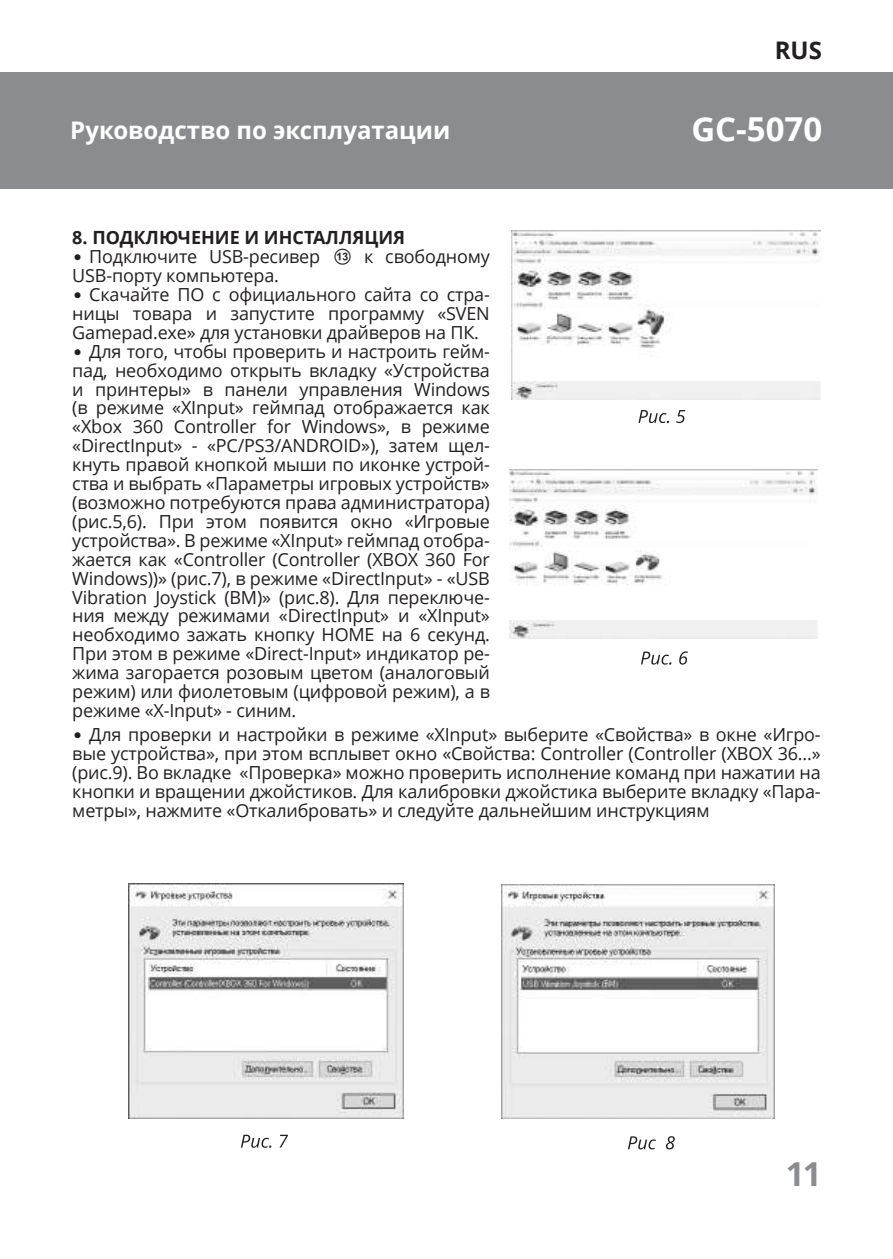
<style>
.page{position:relative;width:893px;height:1259px;background:#fff}
.page>*{position:absolute;margin:0;border:0;box-sizing:border-box;transform-origin:0 0}
.t1{font:700 33px "Open Sans";color:#fff}
.t2{font:700 33px "Open Sans";color:#8a8c8f}
.t3{font:700 24.3px "Open Sans";color:#fff}
.t4{font:700 24.3px "Open Sans";color:#231f20}
.t5{font:700 18.3px "Open Sans";color:#231f20}
.t6{font:18px/18.9px "Open Sans";letter-spacing:-.01em;color:#231f20;text-align:justify}
.s1{font-family:"Pragmatica";font-weight:700;font-size:16.5px}
.s2{font-family:"SVEN"}
</style>
<div class="page">
<div style="left:0;top:72px;width:893px;height:117px;background:#8a8c8f"></div>
<svg style="left:638px;top:410px;width:31px;height:13px"></svg>
<svg style="left:676px;top:410px;width:9px;height:13px"></svg>
<svg style="left:641px;top:651px;width:30px;height:14px"></svg>
<svg style="left:679px;top:651px;width:9px;height:13px"></svg>
<img style="left:512px;top:230px;width:309px;height:169px">
<img style="left:510px;top:470px;width:308px;height:169px">
<svg style="left:241px;top:1134px;width:30px;height:13px"></svg>
<svg style="left:280px;top:1134px;width:8px;height:13px"></svg>
<svg style="left:628px;top:1136px;width:28px;height:13px"></svg>
<svg style="left:666px;top:1136px;width:9px;height:13px"></svg>
<img style="left:128px;top:883px;width:276px;height:235px">
<img style="left:501px;top:884px;width:274px;height:234px">
<h2 class="t4" style="left:775px;top:33px;width:49px">RUS</h2>
<h2 class="t3" style="left:70px;top:113px;width:382px">Руководство по эксплуатации</h2>
<h1 class="t1" style="left:691px;top:105px;width:132px">GC-5070</h1>
<p class="t5" style="left:72px;top:225px;width:334px">8. ПОДКЛЮЧЕНИЕ И ИНСТАЛЛЯЦИЯ</p>
<p class="t6" style="left:72px;top:247px;width:419px"><span class="s1">•</span> Подключите USB-ресивер <span class="s2">m</span> к свободному<br>USB-порту компьютера.</p>
<p class="t6" style="left:72px;top:284px;width:419px"><span class="s1">•</span> Скачайте ПО с официального сайта со стра&shy;ницы товара и запустите программу «SVEN Gamepad.exe» для установки драйверов на ПК.</p>
<p class="t6" style="left:72px;top:341px;width:419px"><span class="s1">•</span> Для того, чтобы проверить и настроить гейм&shy;пад, необходимо открыть вкладку «Устройства и принтеры» в панели управления Windows (в режиме «XInput» геймпад отображается как «Xbox 360 Controller for Windows», в режиме «DirectInput» - «PC/PS3/ANDROID»), затем щел&shy;кнуть правой кнопкой мыши по иконке устрой&shy;ства и выбрать «Параметры игровых устройств» (возможно потребуются права администратора) (рис.5,6). При этом появится окно «Игровые устройства». В режиме «XInput» геймпад отобра&shy;жается как «Controller (Controller (XBOX 360 For Windows))» (рис.7), в режиме «DirectInput» - «USB Vibration Joystick (BM)» (рис.8). Для переключе&shy;ния между режимами «DirectInput» и «XInput» необходимо зажать кнопку HOME на 6 секунд.<br>При этом в режиме «Direct-Input» индикатор ре&shy;жима загорается розовым цветом (аналоговый режим) или фиолетовым (цифровой режим), а в режиме «X-Input» - синим.</p>
<p class="t6" style="left:72px;top:724px;width:750px"><span class="s1">•</span> Для проверки и настройки в режиме «XInput» выберите «Свойства» в окне «Игро&shy;вые устройства», при этом всплывет окно «Свойства: Controller (Controller (XBOX 36...» (рис.9). Во вкладке «Проверка» можно проверить исполнение команд при нажатии на кнопки и вращении джойстиков. Для калибровки джойстика выберите вкладку «Пара&shy;метры», нажмите «Откалибровать» и следуйте дальнейшим инструкциям</p>
<h1 class="t2" style="left:786px;top:1151px;width:38px">11</h1>
</div>
